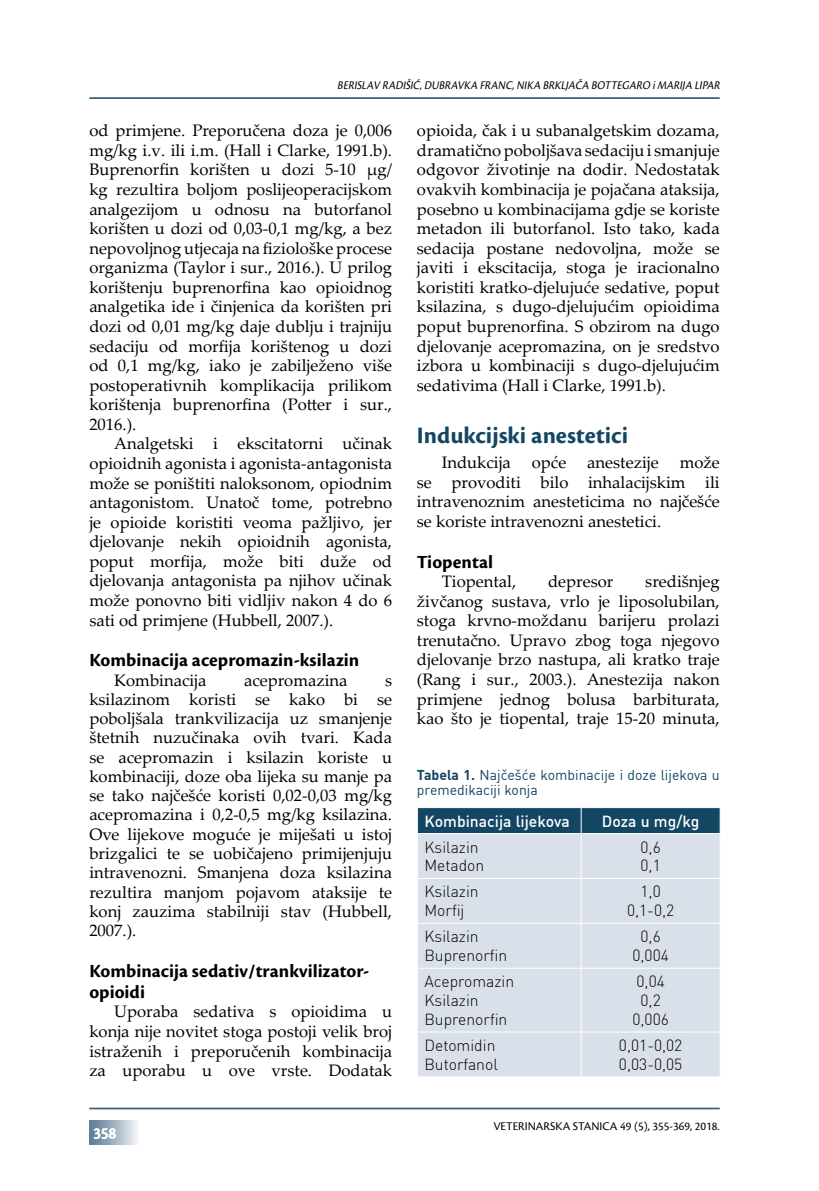
<style>
.page{position:relative;width:819px;height:1191px;background:#fff}
.page>*{position:absolute;margin:0;border:0;box-sizing:border-box;transform-origin:0 0}
.t1{font:700 24.5px "Cronos Pro";color:#124662}
.t2{font:700 19.25px/21px "Cronos Pro";letter-spacing:.005em;color:#000}
.t3{font:16.62px/19.6px "Palatino Linotype";color:#000;text-align:justify}
.t4{font:15.75px/18.9px "DIN Lt";color:#000}
.t5{font:700 15.75px "DINLT";color:#fff}
.t6{font:15.75px "Cronos Pro";color:#fff}
.t7{font:14px/14.9px "DIN";color:#124662}
.t8{font:italic 12.25px "Cronos Pro";letter-spacing:.01em;color:#000;scale:.9 1}
.t9{font:12.25px "Cronos Pro";color:#000}
.s1{font-weight:700}
</style>
<div class="page">
<hr style="left:89px;top:1107px;width:630px;height:2px;background:#3a617d">
<hr style="left:89px;top:97px;width:630px;height:2px;background:#3a617d">
<div style="left:89px;top:1120px;width:50px;height:25px;background:linear-gradient(to right,#547592,#f0f3f6)"></div>
<svg style="left:93px;top:1127px;width:23px;height:12px"></svg>
<div style="left:418px;top:834px;width:301px;height:242px;background:#dae0e9"></div>
<svg style="left:417px;top:807px;width:303px;height:26px;background:#1d4e69"></svg>
<hr style="left:580px;top:834px;width:1px;height:44px;background:#fff">
<hr style="left:417px;top:878px;width:164px;height:1px;background:#fff">
<hr style="left:581px;top:878px;width:139px;height:1px;background:#fff">
<hr style="left:580px;top:879px;width:1px;height:44px;background:#fff">
<hr style="left:417px;top:923px;width:164px;height:1px;background:#fff">
<hr style="left:581px;top:923px;width:139px;height:1px;background:#fff">
<hr style="left:580px;top:923px;width:1px;height:44px;background:#fff">
<hr style="left:417px;top:967px;width:164px;height:1px;background:#fff">
<hr style="left:581px;top:967px;width:139px;height:1px;background:#fff">
<hr style="left:580px;top:968px;width:1px;height:63px;background:#fff">
<hr style="left:417px;top:1031px;width:164px;height:1px;background:#fff">
<hr style="left:581px;top:1031px;width:139px;height:1px;background:#fff">
<hr style="left:580px;top:1032px;width:1px;height:44px;background:#fff">
<p class="t8" style="left:337px;top:78px;width:429px">BERISLAV RADIŠIĆ,DUBRAVKA FRANC,N IKA BRKLJAČA BOTTEGARO IMARIJA LIPAR</p>
<p class="t3" style="left:89px;top:120px;width:304px">od primjene. Preporučena doza je 0,006 mg/kg i.v. ili i.m. (Hall i Clarke, 1991.b).<br>Buprenorfin korišten u dozi 5-10 µg/ kg rezultira boljom poslijeoperacijskom analgezijom u odnosu na butorfanol korišten u dozi od 0,03-0,1 mg/kg, a bez nepovoljnog utjecaja na fiziološke procese organizma (Taylor i sur., 2016.). U prilog korištenju buprenorfina kao opioidnog analgetika ide i činjenica da korišten pri dozi od 0,01 mg/kg daje dublju i trajniju sedaciju od morfija korištenog u dozi od 0,1 mg/kg, iako je zabilježeno više postoperativnih komplikacija prilikom korištenja buprenorfina (Potter i sur., 2016.).</p>
<p class="t3" style="left:89px;top:433px;width:304px;text-indent:25px">Analgetski i ekscitatorni učinak opioidnih agonista i agonista-antagonista može se poništiti naloksonom, opiodnim antagonistom. Unatoč tome, potrebno je opioide koristiti veoma pažljivo, jer djelovanje nekih opioidnih agonista, poput morfija, može biti duže od djelovanja antagonista pa njihov učinak može ponovno biti vidljiv nakon 4 do 6 sati od primjene (Hubbell, 2007.).</p>
<p class="t2" style="left:89px;top:650px;width:271px">Kombinacija acepromazin-ksilazin</p>
<p class="t3" style="left:114px;top:669px;width:94px">Kombinacija</p>
<p class="t3" style="left:244px;top:669px;width:105px">acepromazina</p>
<p class="t3" style="left:89px;top:669px;width:304px;text-indent:296px">s ksilazinom koristi se kako bi se poboljšala trankvilizacija uz smanjenje štetnih nuzučinaka ovih tvari. Kada se acepromazin i ksilazin koriste u kombinaciji, doze oba lijeka su manje pa se tako najčešće koristi 0,02-0,03 mg/kg acepromazina i 0,2-0,5 mg/kg ksilazina.<br>Ove lijekove moguće je miješati u istoj brizgalici te se uobičajeno primijenjuju intravenozni. Smanjena doza ksilazina rezultira manjom pojavom ataksije te konj zauzima stabilniji stav (Hubbell, 2007.).</p>
<p class="t2" style="left:89px;top:960px;width:281px">Kombinacija sedativ/trankvilizator&shy;opioidi</p>
<p class="t3" style="left:89px;top:1001px;width:304px;text-indent:25px">Uporaba sedativa s opioidima u konja nije novitet stoga postoji velik broj istraženih i preporučenih kombinacija za uporabu u ove vrste. Dodatak</p>
<p class="t6" style="left:93px;top:1124px;width:24px">358</p>
<p class="t3" style="left:417px;top:120px;width:304px">opioida, čak i u subanalgetskim dozama, dramatično poboljšava sedaciju i smanjuje odgovor životinje na dodir. Nedostatak ovakvih kombinacija je pojačana ataksija, posebno u kombinacijama gdje se koriste metadon ili butorfanol. Isto tako, kada sedacija postane nedovoljna, može se javiti i ekscitacija, stoga je iracionalno koristiti kratko-djelujuće sedative, poput ksilazina, s dugo-djelujućim opioidima poput buprenorfina. S obzirom na dugo djelovanje acepromazina, on je sredstvo izbora u kombinaciji s dugo-djelujućim sedativima (Hall i Clarke, 1991.b).</p>
<h1 class="t1" style="left:417px;top:422px;width:212px">Indukcijski anestetici</h1>
<p class="t3" style="left:441px;top:452px;width:71px">Indukcija</p>
<p class="t3" style="left:532px;top:452px;width:36px">opće</p>
<p class="t3" style="left:587px;top:452px;width:73px">anestezije</p>
<p class="t3" style="left:417px;top:452px;width:304px;text-indent:263px">može se provoditi bilo inhalacijskim ili intravenoznim anesteticima no najčešće se koriste intravenozni anestetici.</p>
<p class="t2" style="left:417px;top:551px;width:78px">Tiopental</p>
<p class="t3" style="left:441px;top:571px;width:76px">Tiopental,</p>
<p class="t3" style="left:548px;top:571px;width:67px">depresor</p>
<p class="t3" style="left:417px;top:571px;width:304px;text-indent:228px">središnjeg živčanog sustava, vrlo je liposolubilan, stoga krvno-moždanu barijeru prolazi trenutačno. Upravo zbog toga njegovo djelovanje brzo nastupa, ali kratko traje (Rang i sur., 2003.). Anestezija nakon primjene jednog bolusa barbiturata, kao što je tiopental, traje 15-20 minuta,</p>
<p class="t7" style="left:417px;top:767px;width:304px"><span class="s1">Tabela 1.</span> Najčešće kombinacije i doze lijekova u premedikaciji konja</p>
<p class="t5" style="left:424px;top:810px;width:147px">Kombinacija lijekova</p>
<p class="t5" style="left:601px;top:810px;width:99px">Doza u mg/kg</p>
<p class="t4" style="left:424px;top:837px;width:61px">Ksilazin<br>Metadon</p>
<p class="t4" style="left:640px;top:837px;width:22px">0,6<br>0,1</p>
<p class="t4" style="left:424px;top:881px;width:56px">Ksilazin<br>Morfij</p>
<p class="t4" style="left:627px;top:881px;width:49px;text-align:center">1,0<br>0,1-0,2</p>
<p class="t4" style="left:424px;top:926px;width:84px">Ksilazin<br>Buprenorfin</p>
<p class="t4" style="left:632px;top:926px;width:38px;text-align:center">0,6<br>0,004</p>
<p class="t4" style="left:424px;top:971px;width:91px">Acepromazin<br>Ksilazin<br>Buprenorfin</p>
<p class="t4" style="left:632px;top:971px;width:38px;text-align:center">0,04<br>0,2<br>0,006</p>
<p class="t4" style="left:424px;top:1035px;width:75px">Detomidin<br>Butorfanol</p>
<p class="t4" style="left:619px;top:1035px;width:65px">0,01-0,02<br>0,03-0,05</p>
<p class="t9" style="left:493px;top:1119px;width:8px">VETERINARSKA</p>
<p class="t9" style="left:573px;top:1119px;width:8px">STANICA</p>
<p class="t9" style="left:620px;top:1119px;width:101px">49 (5), 355-369, 2018.</p>
</div>
